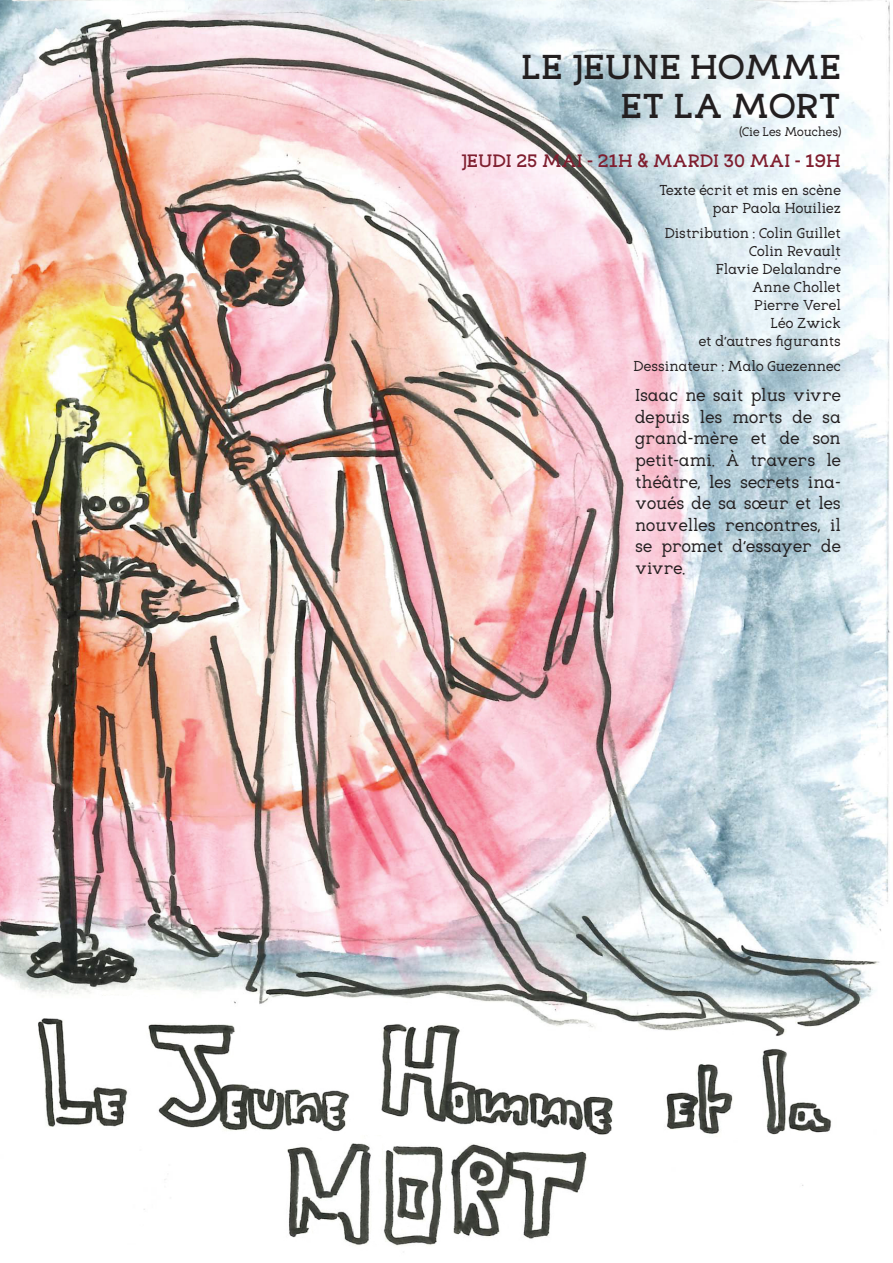
<style>
.page{position:relative;width:893px;height:1263px;background:#fff}
.page>*{position:absolute;margin:0;border:0;box-sizing:border-box;transform-origin:0 0}
.t1{font:700 36px "Eligible";color:#231f20}
.t2{font:700 18.75px "Eligible";color:#7f1e2f}
.t3{font:18px/21.6px "Eligible";color:#231f20;text-align:justify}
.t4{font:15px "Eligible";color:#231f20}
.t5{font:13.05px "Eligible";letter-spacing:-.01em;color:#231f20}
</style>
<div class="page">
<img style="left:0;top:0;width:890px;height:1246px">
<p class="t1" style="left:521px;top:34px;width:321px">LE JEUNE HOMME</p>
<p class="t1" style="left:620px;top:73px;width:222px">ET LA MORT</p>
<p class="t5" style="left:739px;top:120px;width:103px">(Cie Les Mouches)</p>
<p class="t2" style="left:461px;top:143px;width:381px">JEUDI 25 MAI - 21H &amp; MARDI 30 MAI - 19H</p>
<p class="t4" style="left:659px;top:176px;width:183px">Texte écrit et mis en scène</p>
<p class="t4" style="left:712px;top:194px;width:130px">par Paola Houiliez</p>
<p class="t4" style="left:665px;top:219px;width:178px">Distribution : Colin Guillet</p>
<p class="t4" style="left:749px;top:237px;width:93px">Colin Revault</p>
<p class="t4" style="left:716px;top:255px;width:127px">Flavie Delalandre</p>
<p class="t4" style="left:752px;top:273px;width:90px">Anne Chollet</p>
<p class="t4" style="left:754px;top:291px;width:88px">Pierre Verel</p>
<p class="t4" style="left:771px;top:309px;width:72px">Léo Zwick</p>
<p class="t4" style="left:699px;top:327px;width:144px">et d’autres figurants</p>
<p class="t4" style="left:633px;top:353px;width:209px">Dessinateur : Malo Guezennec</p>
<p class="t3" style="left:635px;top:383px;width:207px">Isaac ne sait plus vivre depuis les morts de sa grand-mère et de son petit-ami. À travers le théâtre, les secrets ina&shy;voués de sa sœur et les nouvelles rencontres, il se promet d’essayer de vivre.</p>
</div>
